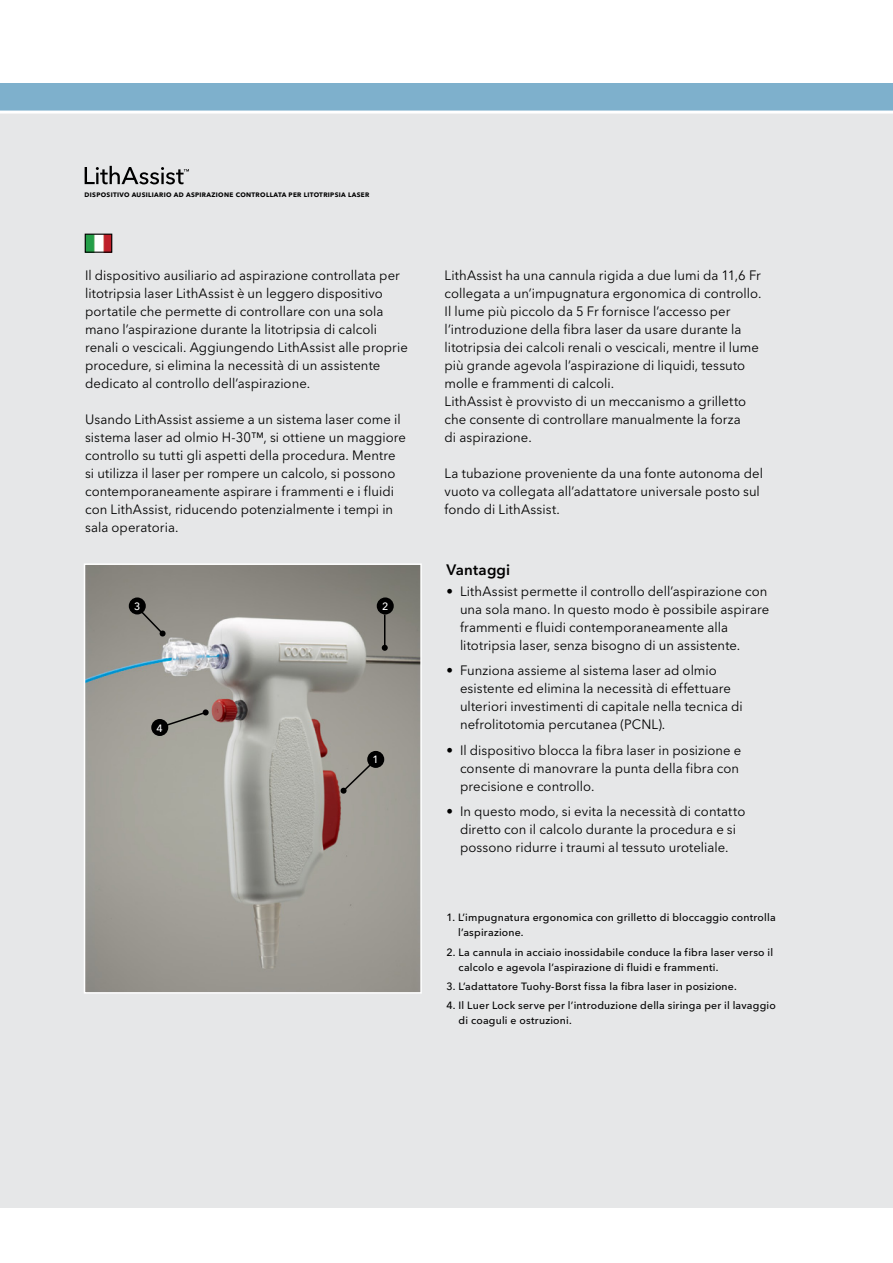
<style>
.page{position:relative;width:893px;height:1263px;background:#fff}
.page>*{position:absolute;margin:0;border:0;box-sizing:border-box;transform-origin:0 0}
.ParagraphHeader-Demi{font:600 15px "Avenir Next LT Pro";letter-spacing:.01em;color:#000}
.Bodycopy-REG-9-12{font:13.5px/18px "Avenir Next LT Pro";letter-spacing:.005em;color:#000}
.LABELS-Med-7-10-blk1{font:500 10.5px/15px "Avenir Next LT Pro";letter-spacing:.02em;color:#000}
.LABELS-Med-7-10-blk1-2{font:500 10.5px "Avenir Next LT Pro";color:#fff}
.t1{font:700 6.45px "Avenir Next LT Pro";letter-spacing:.05em;color:#000}
</style>
<div class="page">
<div style="left:0;top:114px;width:893px;height:1094px;background:#e6e7e8"></div>
<div style="left:0;top:83px;width:893px;height:28px;background:#7eb0cc"></div>
<svg style="left:85px;top:166px;width:104px;height:18px"></svg>
<img style="left:87px;top:236px;width:23px;height:15px">
<div style="left:85px;top:234px;width:27px;height:19px;border:1px solid #000"></div>
<img style="left:87px;top:566px;width:332px;height:424px">
<div style="left:84px;top:563px;width:338px;height:430px;border:2px solid #fff"></div>
<svg style="left:159px;top:709px;width:50px;height:20px"></svg>
<div style="left:151px;top:719px;width:17px;height:17px;background:#000;border-radius:50%"></div>
<svg style="left:137px;top:607px;width:29px;height:30px"></svg>
<div style="left:129px;top:597px;width:17px;height:17px;background:#000;border-radius:50%"></div>
<hr style="left:384px;top:614px;width:1px;height:34px;background:#000">
<svg style="left:382px;top:645px;width:6px;height:6px"></svg>
<div style="left:377px;top:597px;width:17px;height:17px;background:#000;border-radius:50%"></div>
<svg style="left:340px;top:760px;width:35px;height:34px"></svg>
<div style="left:367px;top:751px;width:17px;height:17px;background:#000;border-radius:50%"></div>
<p class="t1" style="left:85px;top:191px;width:286px">DISPOSITIVO AUSILIARIO AD ASPIRAZIONE CONTROLLATA PER LITOTRIPSIA LASER</p>
<p class="Bodycopy-REG-9-12" style="left:85px;top:267px;width:324px">Il dispositivo ausiliario ad aspirazione controllata per litotripsia laser LithAssist è un leggero dispositivo portatile che permette di controllare con una sola mano l’aspirazione durante la litotripsia di calcoli renali o vescicali. Aggiungendo LithAssist alle proprie procedure, si elimina la necessità di un assistente dedicato al controllo dell’aspirazione.</p>
<p class="Bodycopy-REG-9-12" style="left:85px;top:411px;width:322px">Usando LithAssist assieme a un sistema laser come il sistema laser ad olmio H-30™, si ottiene un maggiore controllo su tutti gli aspetti della procedura. Mentre si utilizza il laser per rompere un calcolo, si possono contemporaneamente aspirare i frammenti e i fluidi con LithAssist, riducendo potenzialmente i tempi in sala operatoria.</p>
<p class="LABELS-Med-7-10-blk1-2" style="left:134px;top:600px;width:8px">3</p>
<p class="LABELS-Med-7-10-blk1-2" style="left:382px;top:600px;width:8px">2</p>
<p class="LABELS-Med-7-10-blk1-2" style="left:157px;top:721px;width:8px">4</p>
<p class="LABELS-Med-7-10-blk1-2" style="left:373px;top:753px;width:8px">1</p>
<p class="Bodycopy-REG-9-12" style="left:445px;top:267px;width:318px">LithAssist ha una cannula rigida a due lumi da 11,6 Fr collegata a un’impugnatura ergonomica di controllo.<br>Il lume più piccolo da 5 Fr fornisce l’accesso per l’introduzione della fibra laser da usare durante la litotripsia dei calcoli renali o vescicali, mentre il lume più grande agevola l’aspirazione di liquidi, tessuto molle e frammenti di calcoli.</p>
<p class="Bodycopy-REG-9-12" style="left:445px;top:393px;width:303px">LithAssist è provvisto di un meccanismo a grilletto che consente di controllare manualmente la forza di aspirazione.</p>
<p class="Bodycopy-REG-9-12" style="left:445px;top:465px;width:320px">La tubazione proveniente da una fonte autonoma del vuoto va collegata all’adattatore universale posto sul fondo di LithAssist.</p>
<p class="ParagraphHeader-Demi" style="left:446px;top:560px;width:65px">Vantaggi</p>
<p class="Bodycopy-REG-9-12" style="left:460px;top:582px;width:311px;text-indent:-14px">• LithAssist permette il controllo dell’aspirazione con una sola mano. In questo modo è possibile aspirare frammenti e fluidi contemporaneamente alla litotripsia laser, senza bisogno di un assistente.</p>
<p class="Bodycopy-REG-9-12" style="left:460px;top:662px;width:284px;text-indent:-14px">• Funziona assieme al sistema laser ad olmio esistente ed elimina la necessità di effettuare ulteriori investimenti di capitale nella tecnica di nefrolitotomia percutanea (PCNL).</p>
<p class="Bodycopy-REG-9-12" style="left:460px;top:741px;width:283px;text-indent:-14px">• Il dispositivo blocca la fibra laser in posizione e consente di manovrare la punta della fibra con precisione e controllo.</p>
<p class="Bodycopy-REG-9-12" style="left:446px;top:803px;width:300px;text-align:center">• In questo modo, si evita la necessità di contatto diretto con il calcolo durante la procedura e si possono ridurre i traumi al tessuto uroteliale.</p>
<p class="LABELS-Med-7-10-blk1" style="left:458px;top:910px;width:319px;text-indent:-12px">1. L’impugnatura ergonomica con grilletto di bloccaggio controlla l’aspirazione.</p>
<p class="LABELS-Med-7-10-blk1" style="left:458px;top:944px;width:316px;text-indent:-12px">2. La cannula in acciaio inossidabile conduce la fibra laser verso il calcolo e agevola l’aspirazione di fluidi e frammenti.</p>
<p class="LABELS-Med-7-10-blk1" style="left:446px;top:979px;width:292px">3. L’adattatore Tuohy-Borst fissa la fibra laser in posizione.</p>
<p class="LABELS-Med-7-10-blk1" style="left:459px;top:998px;width:319px;text-indent:-12px">4. Il Luer Lock serve per l’introduzione della siringa per il lavaggio di coaguli e ostruzioni.</p>
</div>
